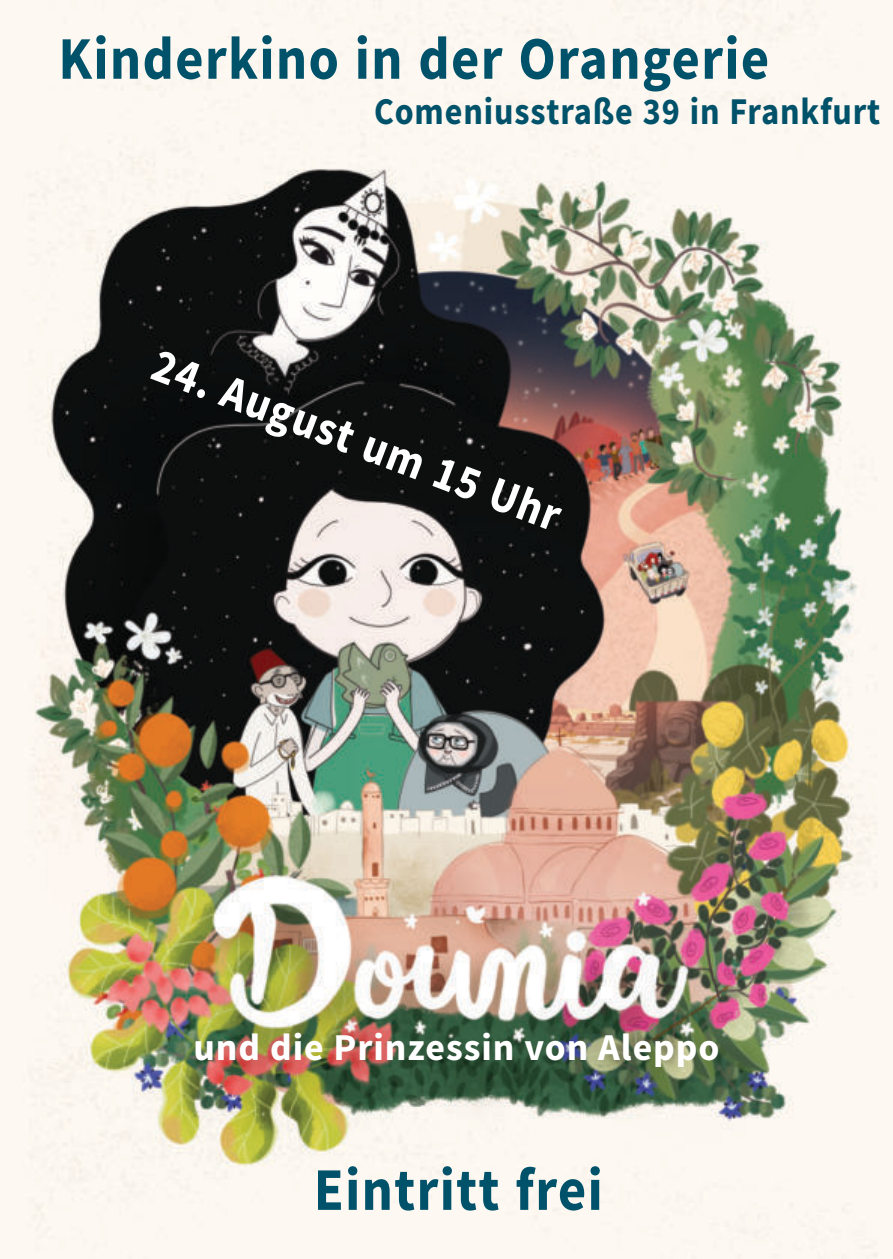
<style>
.page{position:relative;width:893px;height:1259px;background:#fff}
.page>*{position:absolute;margin:0;border:0;box-sizing:border-box;transform-origin:0 0}
.t1{font:700 60.3px "Source Sans Pro";letter-spacing:.025em;color:#00516a;scale:.9 1}
.t2{font:700 48px "Source Sans Pro";color:#fff;scale:.9 1}
.t3{font:700 37.8px "Source Sans Pro";letter-spacing:.025em;color:#00516a;scale:.9 1}
.t4{font:700 37.8px "Source Sans Pro";letter-spacing:.025em;color:#fff}
</style>
<div class="page">
<img style="left:0;top:90px;width:892px;height:1169px">
<p class="t1" style="left:58px;top:35px;width:791px">Kinderkino in der Orangerie</p>
<p class="t3" style="left:374px;top:96px;width:564px">Comeniusstraße 39 in Frankfurt</p>
<p class="t2" style="left:161px;top:345px;width:483px;rotate:21deg">24. August um 15 Uhr</p>
<p class="t4" style="left:194px;top:1032px;width:528px">und die Prinzessin von Aleppo</p>
<p class="t1" style="left:314px;top:1166px;width:322px">Eintritt frei</p>
</div>
